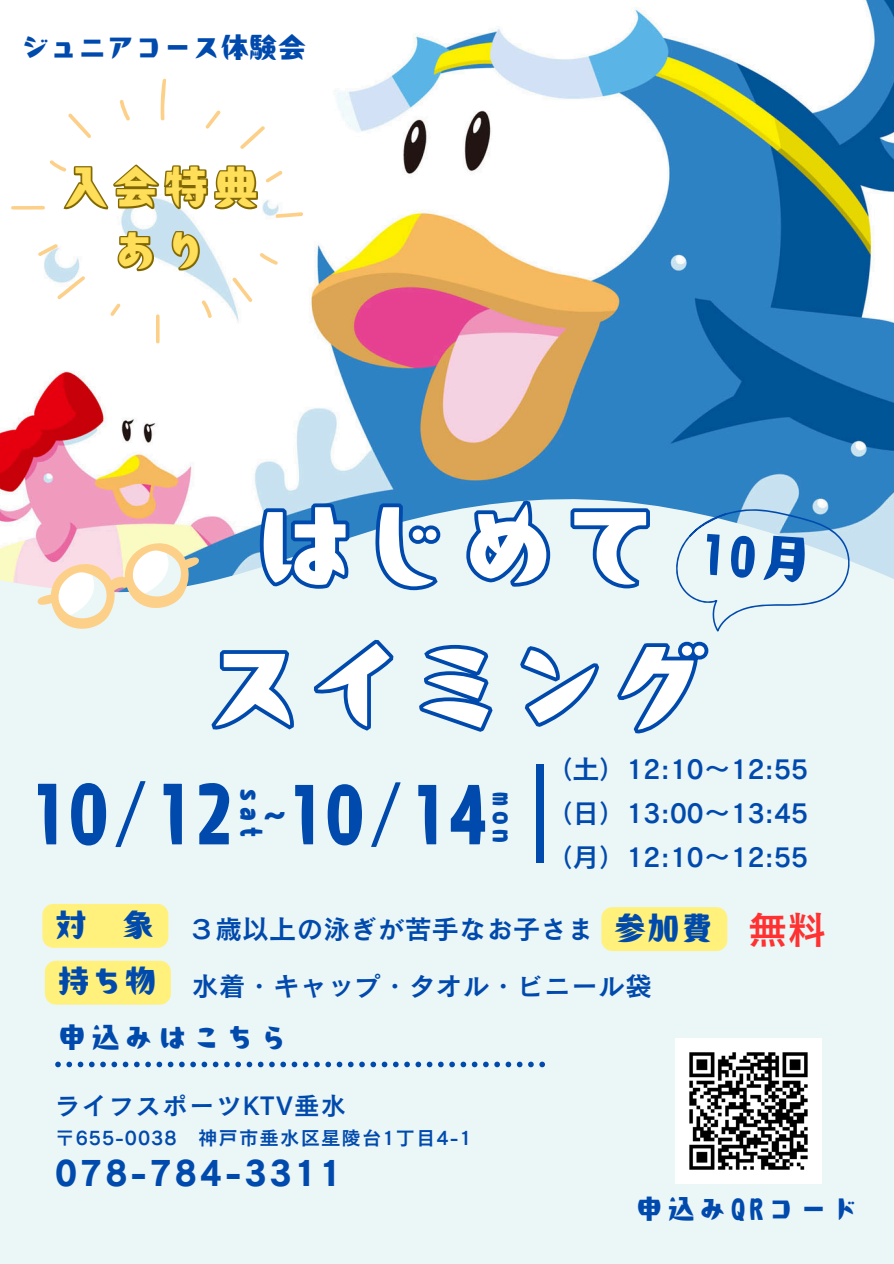
<style>
.page{position:relative;width:894px;height:1264px;background:#fff}
.page>*{position:absolute;margin:0;border:0;box-sizing:border-box;transform-origin:0 0}
.t1{font:101.7px/141.8px "TT Akakane EB";color:#fff;text-align:center}
.t2{font:76.05px "TT Akakane EB";color:#004aad}
.t3{font:74.55px "TT Akakane EB";color:#004aad}
.t4{font:45px/63px "TT Akakane EB";color:#ffde59;text-align:center}
.t5{font:39px "Canva Cezanne Pro N DB";color:#ff3131}
.t6{font:35.1px "Canva Cezanne Pro N B";letter-spacing:.085em;color:#004aad}
.t7{font:33px "TT Akakane EB";color:#004aad}
.t8{font:31.8px "TT Akakane EB";letter-spacing:.05em;color:#004aad}
.t9{font:28.5px "TT Akakane EB";color:#004aad}
.t10{font:28.5px "TT Akakane EB";letter-spacing:.18em;color:#004aad}
.t11{font:27.6px "TT Akakane EB";letter-spacing:.18em;color:#004aad}
.t12{font:27px "Canva Cezanne Pro N DB";color:#004aad}
.t13{font:27px "TT Akakane EB";letter-spacing:.18em;color:#004aad}
.t14{font:25.5px "Canva Cezanne Pro N DB";letter-spacing:.05em;color:#004aad}
.t15{font:19.5px "Canva Cezanne Pro N DB";letter-spacing:.05em;color:#004aad}
</style>
<div class="page">
<div style="left:0;top:0;width:893px;height:1263px;background:#ebf6f6"></div>
<svg style="left:55px;top:1061px;width:490px;height:6px"></svg>
<img style="left:0;top:0;width:893px;height:495px">
<svg style="left:0;top:495px;width:893px;height:368px"></svg>
<div style="left:536px;top:764px;width:8px;height:98px;background:#004aad"></div>
<svg style="left:10px;top:78px;width:293px;height:266px;fill:#fff"></svg>
<svg style="left:37px;top:538px;width:162px;height:97px"></svg>
<svg style="left:256px;top:497px;width:397px;height:98px"></svg>
<svg style="left:208px;top:635px;width:506px;height:103px"></svg>
<img style="left:675px;top:1038px;width:145px;height:145px">
<div style="left:42px;top:903px;width:126px;height:44px;background:#fff17b;border-radius:11px"></div>
<div style="left:601px;top:907px;width:126px;height:44px;background:#fff17b;border-radius:11px"></div>
<svg style="left:62px;top:164px;width:197px;height:48px"></svg>
<svg style="left:115px;top:229px;width:87px;height:92px"></svg>
<div style="left:45px;top:960px;width:126px;height:44px;background:#fff17b;border-radius:11px"></div>
<svg style="left:674px;top:509px;width:176px;height:122px"></svg>
<h6 class="t9" style="left:21px;top:33px;width:286px">ジュニアコース体験会</h6>
<h6 class="t4" style="left:64px;top:156px;width:196px">入会特典あり</h6>
<p class="t1" style="left:203px;top:473px;width:510px">はじめてスイミング</p>
<p class="t2" style="left:28px;top:774px;width:207px">10/12</p>
<p class="t11" style="left:266px;top:788px;width:53px;rotate:90deg">sat</p>
<h2 class="t3" style="left:285px;top:776px;width:203px">10/14</h2>
<h2 class="t11" style="left:518px;top:792px;width:53px;rotate:90deg">mon</h2>
<p class="t7" style="left:257px;top:800px;width:21px">～</p>
<p class="t12" style="left:545px;top:755px;width:264px">（土）12:10～ 12:55</p>
<p class="t12" style="left:545px;top:799px;width:264px">（日）13:00～ 13:45</p>
<p class="t12" style="left:545px;top:843px;width:264px">（月）12:10～12:55</p>
<p class="t8" style="left:55px;top:908px;width:100px">対 象</p>
<p class="t12" style="left:188px;top:915px;width:408px">３歳以上の泳ぎが苦手なお子さま</p>
<p class="t8" style="left:614px;top:911px;width:100px">参加費</p>
<h6 class="t5" style="left:748px;top:909px;width:80px">無料</h6>
<p class="t8" style="left:58px;top:965px;width:100px">持ち物</p>
<h5 class="t12" style="left:192px;top:972px;width:462px">水着・キャップ・タオル・ビニール袋</h5>
<h4 class="t10" style="left:58px;top:1022px;width:232px">申込みはこちら</h4>
<h1 class="t14" style="left:55px;top:1092px;width:290px">ライフスポーツKTV垂水</h1>
<h3 class="t15" style="left:55px;top:1127px;width:418px">〒655-0038 神戸市垂水区星陵台1丁目 4-1</h3>
<p class="t6" style="left:55px;top:1154px;width:288px">078-784-3311</p>
<p class="t13" style="left:635px;top:1194px;width:225px">申込みQRコード</p>
</div>
